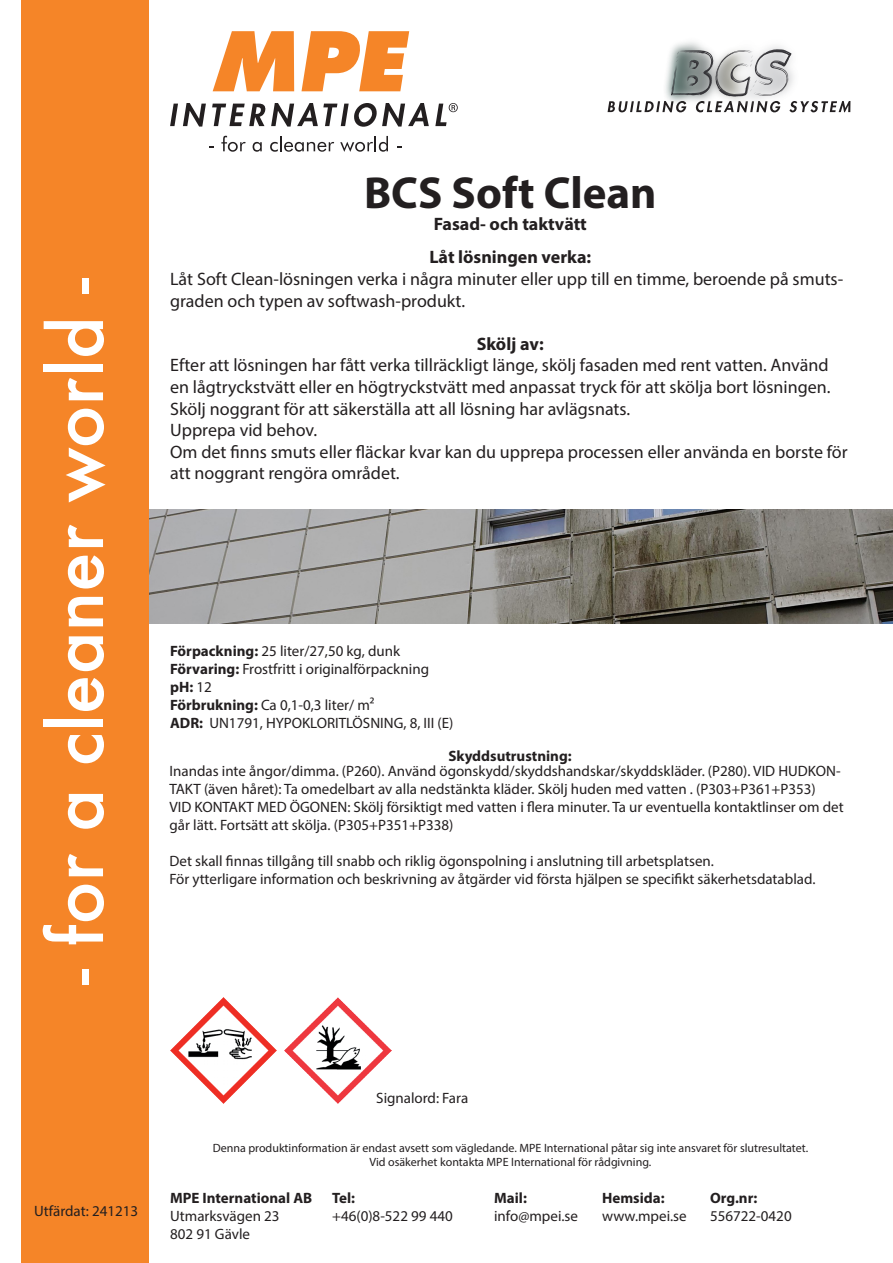
<style>
.page{position:relative;width:893px;height:1263px;background:#fff}
.page>*{position:absolute;margin:0;border:0;box-sizing:border-box;transform-origin:0 0}
.t1{font:500 72px "Futura";color:#fff}
.t2{font:700 45px "Myriad Pro";color:#231f20}
.t3{font:18px/21.6px "Myriad Pro";color:#231f20}
.t4{font:700 18px "Myriad Pro";color:#231f20}
.t5{font:15px/18px "Myriad Pro";color:#231f20}
.t6{font:700 15px "Myriad Pro";color:#231f20}
.t7{font:12px "Myriad Pro";color:#231f20}
.s1{font-weight:700}
.s2{font-weight:400}
</style>
<div class="page">
<img style="left:149px;top:509px;width:744px;height:115px">
<div style="left:21px;top:0;width:128px;height:1262px;background:#f58528"></div>
<svg style="left:213px;top:31px;width:81px;height:60px"></svg>
<svg style="left:301px;top:31px;width:108px;height:60px"></svg>
<svg style="left:170px;top:103px;width:36px;height:24px"></svg>
<svg style="left:212px;top:103px;width:217px;height:24px"></svg>
<svg style="left:221px;top:136px;width:25px;height:16px"></svg>
<svg style="left:253px;top:142px;width:9px;height:10px"></svg>
<svg style="left:270px;top:136px;width:64px;height:16px"></svg>
<svg style="left:340px;top:136px;width:48px;height:16px"></svg>
<svg style="left:435px;top:103px;width:23px;height:23px"></svg>
<img style="left:656px;top:42px;width:157px;height:71px">
<svg style="left:608px;top:49px;width:242px;height:63px"></svg>
<img style="left:170px;top:997px;width:107px;height:106px">
<img style="left:285px;top:997px;width:106px;height:106px">
<p class="t1" style="left:27px;top:985px;width:708px;rotate:-90deg">- for a cleaner world -</p>
<p class="t2" style="left:364px;top:164px;width:294px">BCS Soft Clean</p>
<p class="t4" style="left:434px;top:212px;width:155px">Fasad- och taktvätt</p>
<p class="t4" style="left:429px;top:246px;width:163px">Låt lösningen verka:</p>
<p class="t3" style="left:170px;top:268px;width:675px">Låt Soft Clean-lösningen verka i några minuter eller upp till en timme, beroende på smuts&shy;graden och typen av softwash-produkt.</p>
<p class="t4" style="left:477px;top:332px;width:68px">Skölj av:</p>
<p class="t3" style="left:170px;top:354px;width:662px;text-align:justify">Efter att lösningen har fått verka tillräckligt länge, skölj fasaden med rent vatten. Använd en lågtryckstvätt eller en högtryckstvätt med anpassat tryck för att skölja bort lösningen.<br>Skölj noggrant för att säkerställa att all lösning har avlägsnats.</p>
<p class="t3" style="left:170px;top:419px;width:149px">Upprepa vid behov.</p>
<p class="t3" style="left:170px;top:441px;width:679px">Om det finns smuts eller fläckar kvar kan du upprepa processen eller använda en borste för att noggrant rengöra området.</p>
<p class="t5" style="left:170px;top:642px;width:232px"><span class="s1">Förpackning:</span> 25 liter/27,50 kg, dunk</p>
<p class="t5" style="left:170px;top:660px;width:260px"><span class="s1">Förvaring:</span> Frostfritt i originalförpackning</p>
<p class="t6" style="left:170px;top:677px;width:43px">pH: <span class="s2">12</span></p>
<p class="t5" style="left:170px;top:696px;width:206px"><span class="s1">Förbrukning:</span> Ca 0,1-0,3 liter/ m²</p>
<p class="t5" style="left:170px;top:714px;width:285px"><span class="s1">ADR:</span> UN1791, HYPOKLORITLÖSNING, 8, III (E)</p>
<p class="t6" style="left:448px;top:746px;width:125px">Skyddsutrustning:</p>
<p class="t5" style="left:169px;top:762px;width:673px">Inandas inte ångor/dimma. (P260). Använd ögonskydd/skyddshandskar/skyddskläder. (P280). VID HUDKON-<br>TAKT (även håret): Ta omedelbart av alla nedstänkta kläder. Skölj huden med vatten . (P303+P361+P353)</p>
<p class="t5" style="left:169px;top:798px;width:676px">VID KONTAKT MED ÖGONEN: Skölj försiktigt med vatten i flera minuter. Ta ur eventuella kontaktlinser om det går lätt. Fortsätt att skölja. (P305+P351+P338)</p>
<p class="t5" style="left:169px;top:852px;width:546px">Det skall finnas tillgång till snabb och riklig ögonspolning i anslutning till arbetsplatsen.</p>
<p class="t5" style="left:169px;top:870px;width:648px">För ytterligare information och beskrivning av åtgärder vid första hjälpen se specifikt säkerhetsdatablad.</p>
<p class="t5" style="left:34px;top:1201px;width:106px">Utfärdat: 241213</p>
<p class="t5" style="left:376px;top:1089px;width:93px">Signalord: Fara</p>
<p class="t7" style="left:213px;top:1140px;width:597px">Denna produktinformation är endast avsett som vägledande. MPE International påtar sig inte ansvaret för slutresultatet.</p>
<p class="t7" style="left:370px;top:1155px;width:283px">Vid osäkerhet kontakta MPE International för rådgivning.</p>
<p class="t6" style="left:170px;top:1188px;width:144px">MPE International AB</p>
<p class="t6" style="left:332px;top:1188px;width:24px">Tel:</p>
<p class="t6" style="left:494px;top:1188px;width:34px">Mail:</p>
<p class="t6" style="left:602px;top:1188px;width:64px">Hemsida:</p>
<p class="t6" style="left:710px;top:1188px;width:49px">Org.nr:</p>
<p class="t5" style="left:170px;top:1206px;width:111px">Utmarksvägen 23</p>
<p class="t5" style="left:332px;top:1206px;width:122px">+46(0)8-522 99 440</p>
<p class="t5" style="left:494px;top:1206px;width:85px">info@mpei.se</p>
<p class="t5" style="left:602px;top:1206px;width:86px">www.mpei.se</p>
<p class="t5" style="left:710px;top:1206px;width:83px">556722-0420</p>
<p class="t5" style="left:170px;top:1224px;width:82px">802 91 Gävle</p>
</div>
